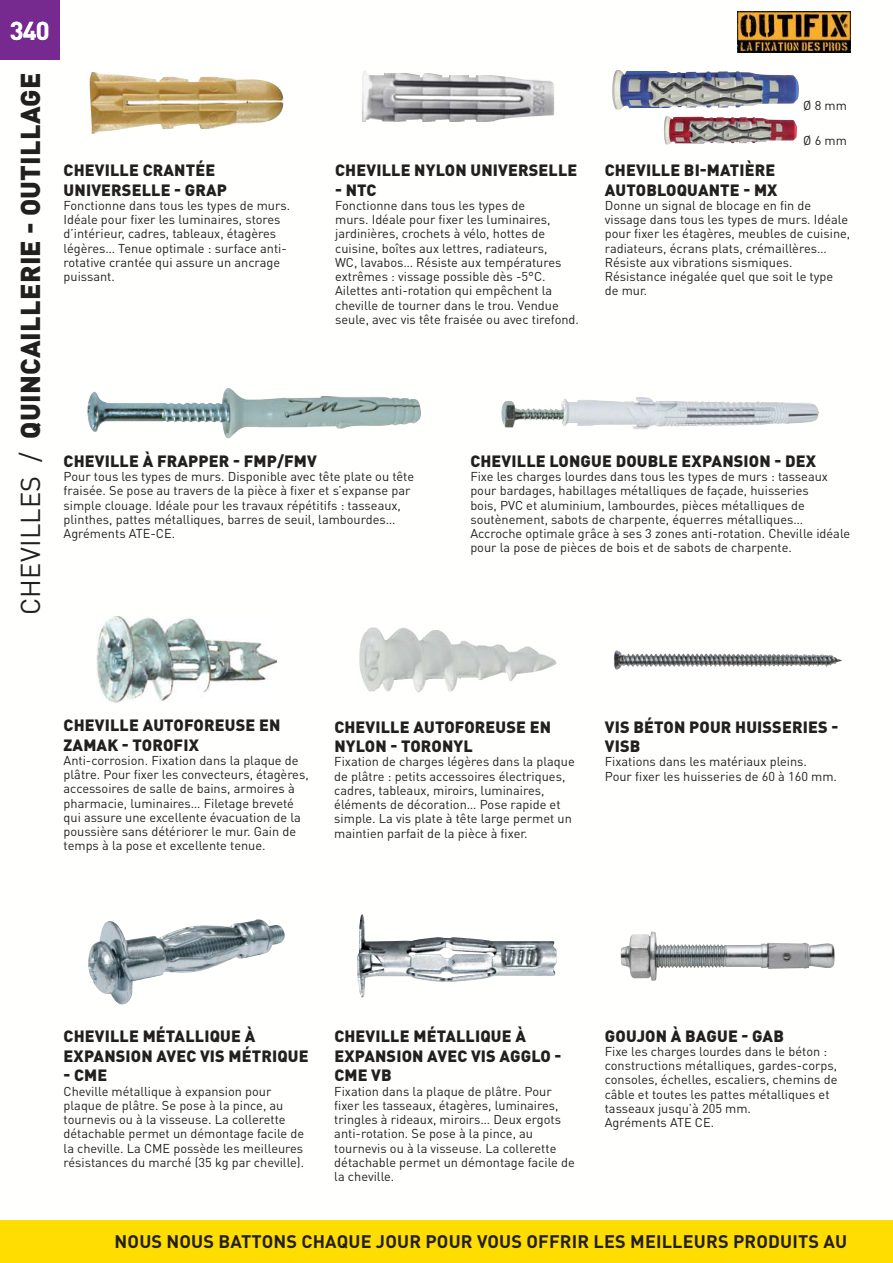
<style>
.page{position:relative;width:893px;height:1263px;background:#fff}
.page>*{position:absolute;margin:0;border:0;box-sizing:border-box;transform-origin:0 0}
.t1{font:900 27px "DIN Pro";letter-spacing:.01em;color:#221f1f}
.t2{font:700 25.5px "DIN Pro";color:#fff}
.t3{font:700 18px "DIN Pro";letter-spacing:.01em;color:#221f1f}
.t4{font:900 16.2px/19.5px "DIN Pro";letter-spacing:.01em;color:#221f1f}
.t5{font:12.75px/14.2px "DIN Pro";color:#221f1f}
.s1{font-weight:400}
</style>
<div class="page">
<div style="left:0;top:0;width:60px;height:60px;background:#762a90"></div>
<div style="left:0;top:1220px;width:893px;height:43px;background:#fd0"></div>
<img style="left:737px;top:12px;width:113px;height:40px">
<img style="left:501px;top:397px;width:318px;height:32px">
<img style="left:87px;top:388px;width:334px;height:50px">
<img style="left:612px;top:70px;width:187px;height:40px">
<img style="left:664px;top:116px;width:133px;height:29px">
<img style="left:89px;top:72px;width:194px;height:62px">
<img style="left:362px;top:71px;width:192px;height:51px">
<img style="left:621px;top:931px;width:31px;height:35px">
<img style="left:88px;top:919px;width:197px;height:86px">
<img style="left:357px;top:914px;width:200px;height:84px">
<img style="left:614px;top:655px;width:193px;height:15px">
<img style="left:359px;top:627px;width:42px;height:56px">
<img style="left:96px;top:617px;width:181px;height:86px">
<h2 class="t2" style="left:10px;top:16px;width:42px">340</h2>
<h1 class="t1" style="left:14px;top:615px;width:544px;rotate:-90deg"><span class="s1">CHEVILLES /</span> QUINCAILLERIE - OUTILLAGE</h1>
<p class="t5" style="left:803px;top:99px;width:45px">Ø 8 mm</p>
<p class="t4" style="left:64px;top:160px;width:165px">CHEVILLE CRANTÉE<br>UNIVERSELLE - GRAP</p>
<p class="t5" style="left:64px;top:199px;width:228px">Fonctionne dans tous les types de murs.<br>Idéale pour fixer les luminaires, stores d’intérieur, cadres, tableaux, étagères légères… Tenue optimale : surface anti&shy;rotative crantée qui assure un ancrage puissant.</p>
<p class="t4" style="left:335px;top:160px;width:244px">CHEVILLE NYLON UNIVERSELLE</p>
<p class="t4" style="left:335px;top:179px;width:43px">- NTC</p>
<p class="t5" style="left:335px;top:199px;width:245px">Fonctionne dans tous les types de<br>murs. Idéale pour fixer les luminaires, jardinières, crochets à vélo, hottes de cuisine, boîtes aux lettres, radiateurs,<br>WC, lavabos… Résiste aux températures extrêmes : vissage possible dès -5°C.<br>Ailettes anti-rotation qui empêchent la cheville de tourner dans le trou. Vendue seule, avec vis tête fraisée ou avec tirefond.</p>
<p class="t5" style="left:803px;top:134px;width:45px">Ø 6 mm</p>
<p class="t4" style="left:605px;top:160px;width:174px">CHEVILLE BI-MATIÈRE<br>AUTOBLOQUANTE - MX</p>
<p class="t5" style="left:605px;top:199px;width:247px">Donne un signal de blocage en fin de vissage dans tous les types de murs. Idéale pour fixer les étagères, meubles de cuisine, radiateurs, écrans plats, crémaillères… Résiste aux vibrations sismiques.<br>Résistance inégalée quel que soit le type<br>de mur.</p>
<p class="t4" style="left:64px;top:451px;width:255px">CHEVILLE À FRAPPER - FMP/FMV</p>
<p class="t5" style="left:64px;top:470px;width:352px">Pour tous les types de murs. Disponible avec tête plate ou tête fraisée. Se pose au travers de la pièce à fixer et s’expanse par simple clouage. Idéale pour les travaux répétitifs : tasseaux, plinthes, pattes métalliques, barres de seuil, lambourdes… Agréments ATE-CE.</p>
<p class="t4" style="left:470px;top:451px;width:347px">CHEVILLE LONGUE DOUBLE EXPANSION - DEX</p>
<p class="t5" style="left:470px;top:470px;width:381px">Fixe les charges lourdes dans tous les types de murs : tasseaux pour bardages, habillages métalliques de façade, huisseries<br>bois, PVC et aluminium, lambourdes, pièces métalliques de soutènement, sabots de charpente, équerres métalliques… Accroche optimale grâce à ses 3 zones anti-rotation. Cheville idéale pour la pose de pièces de bois et de sabots de charpente.</p>
<p class="t4" style="left:64px;top:715px;width:218px">CHEVILLE AUTOFOREUSE EN<br>ZAMAK - TOROFIX</p>
<p class="t5" style="left:64px;top:754px;width:247px">Anti-corrosion. Fixation dans la plaque de plâtre. Pour fixer les convecteurs, étagères, accessoires de salle de bains, armoires à pharmacie, luminaires… Filetage breveté qui assure une excellente évacuation de la poussière sans détériorer le mur. Gain de temps à la pose et excellente tenue.</p>
<p class="t4" style="left:334px;top:716px;width:218px">CHEVILLE AUTOFOREUSE EN<br>NYLON - TORONYL</p>
<p class="t5" style="left:334px;top:755px;width:242px">Fixation de charges légères dans la plaque de plâtre : petits accessoires électriques, cadres, tableaux, miroirs, luminaires, éléments de décoration… Pose rapide et simple. La vis plate à tête large permet un maintien parfait de la pièce à fixer.</p>
<p class="t4" style="left:605px;top:716px;width:235px">VIS BÉTON POUR HUISSERIES -<br>VISB</p>
<p class="t5" style="left:605px;top:755px;width:234px">Fixations dans les matériaux pleins.<br>Pour fixer les huisseries de 60 à 160 mm.</p>
<p class="t4" style="left:64px;top:1026px;width:247px">CHEVILLE MÉTALLIQUE À<br>EXPANSION AVEC VIS MÉTRIQUE</p>
<p class="t4" style="left:64px;top:1065px;width:45px">- CME</p>
<p class="t5" style="left:64px;top:1085px;width:242px">Cheville métallique à expansion pour plaque de plâtre. Se pose à la pince, au tournevis ou à la visseuse. La collerette détachable permet un démontage facile de la cheville. La CME possède les meilleures résistances du marché (35 kg par cheville).</p>
<p class="t4" style="left:334px;top:1026px;width:229px">CHEVILLE MÉTALLIQUE À<br>EXPANSION AVEC VIS AGGLO -<br>CME VB</p>
<p class="t5" style="left:334px;top:1085px;width:242px">Fixation dans la plaque de plâtre. Pour fixer les tasseaux, étagères, luminaires, tringles à rideaux, miroirs… Deux ergots anti-rotation. Se pose à la pince, au tournevis ou à la visseuse. La collerette détachable permet un démontage facile de la cheville.</p>
<p class="t4" style="left:605px;top:1025px;width:181px">GOUJON À BAGUE - GAB</p>
<p class="t5" style="left:605px;top:1045px;width:234px">Fixe les charges lourdes dans le béton : constructions métalliques, gardes-corps, consoles, échelles, escaliers, chemins de câble et toutes les pattes métalliques et tasseaux jusqu’à 205 mm.<br>Agréments ATE CE.</p>
<h3 class="t3" style="left:115px;top:1231px;width:734px">NOUS NOUS BATTONS CHAQUE JOUR POUR VOUS OFFRIR LES MEILLEURS PRODUITS AU</h3>
</div>
